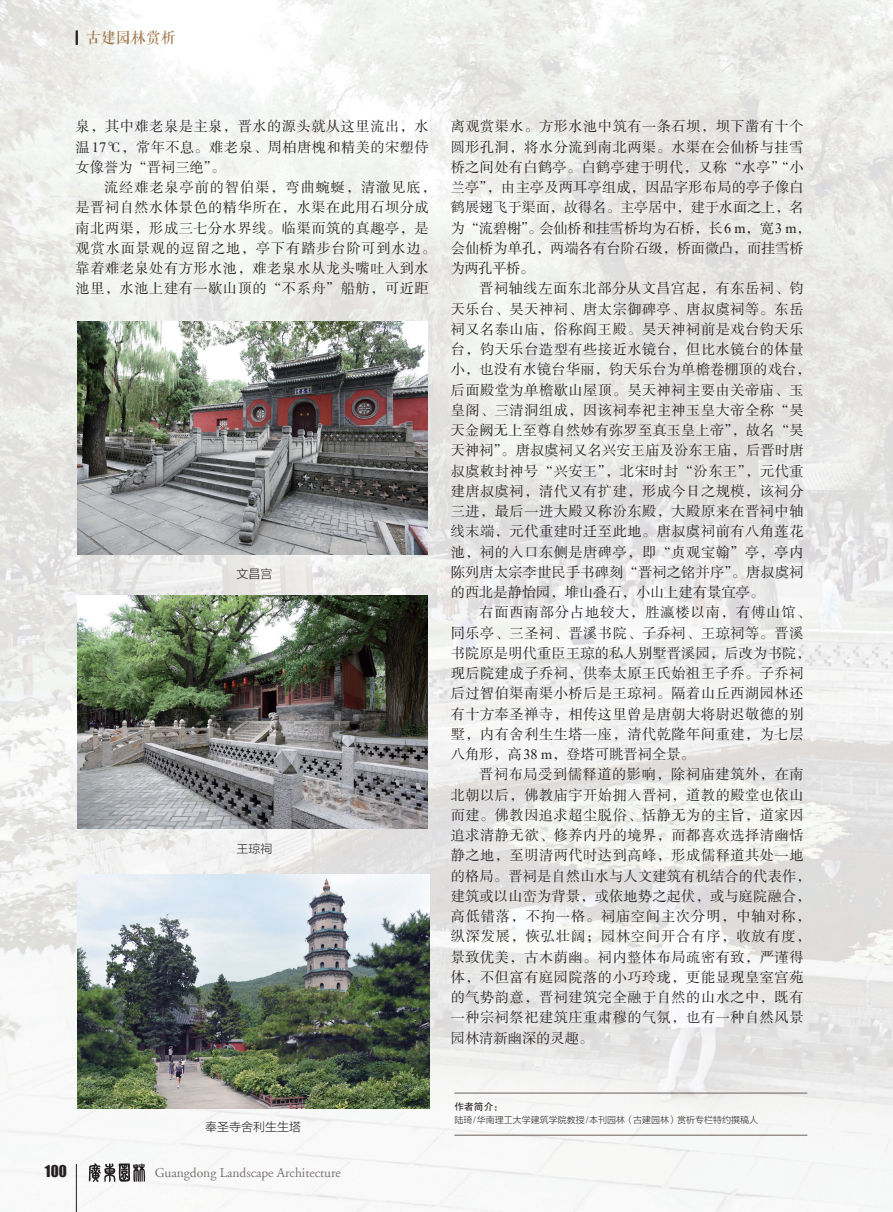
<style>
.page{position:relative;width:893px;height:1212px;background:#fff}
.page>*{position:absolute;margin:0;border:0;box-sizing:border-box;transform-origin:0 0}
.t1{font:15px "FZQKBYSJW GB1 0";color:#a3784c}
.t2{font:15px "Impact";color:#231f20}
.t3{font:14.25px/20.2px "FZSSK GBK1 0";letter-spacing:.035em;color:#231f20}
.t4{font:14.25px/20.2px "FZSSK GBK1 0";letter-spacing:.01em;color:#231f20}
.t5{font:13.5px "Adobe Garamond LT";letter-spacing:-.005em;color:#797473}
.t6{font:12px "FZLTKHK GBK1 0";color:#231f20}
.t7{font:9.75px "FZHTK GBK1 0";color:#231f20}
.t8{font:9px "FZLTKHK GBK1 0";color:#231f20}
.s1{font-family:"Times New Roman"}
</style>
<div class="page">
<img style="left:0;top:0;width:893px;height:1212px">
<hr style="left:454px;top:1093px;width:353px;height:1px;background:#68605b">
<hr style="left:454px;top:1135px;width:353px;height:1px;background:#68605b">
<img style="left:77px;top:874px;width:352px;height:235px">
<img style="left:78px;top:596px;width:349px;height:233px">
<img style="left:78px;top:322px;width:349px;height:233px">
<svg style="left:76px;top:30px;width:2px;height:15px"></svg>
<hr style="left:76px;top:1164px;width:1px;height:48px;background:#231f20">
<p class="t1" style="left:86px;top:30px;width:91px">古建园林赏析</p>
<p class="t3" style="left:76px;top:117px;width:355px;text-align:justify">泉，其中难老泉是主泉，晋水的源头就从这里流出，水温<span class="s1">17</span>℃，常年不息。难老泉、周柏唐槐和精美的宋塑侍女像誉为“晋祠三绝”。</p>
<p class="t3" style="left:76px;top:178px;width:362px;text-indent:28px">流经难老泉亭前的智伯渠，弯曲蜿蜒，清澈见底，是晋祠自然水体景色的精华所在，水渠在此用石坝分成南北两渠，形成三七分水界线。临渠而筑的真趣亭，是观赏水面景观的逗留之地，亭下有踏步台阶可到水边。靠着难老泉处有方形水池，难老泉水从龙头嘴吐入到水池里，水池上建有一歇山顶的“不系舟”船舫，可近距</p>
<p class="t6" style="left:236px;top:567px;width:37px">文昌宫</p>
<p class="t6" style="left:236px;top:842px;width:37px">王琼祠</p>
<p class="t4" style="left:451px;top:117px;width:362px">离观赏渠水。方形水池中筑有一条石坝，坝下凿有十个圆形孔洞，将水分流到南北两渠。水渠在会仙桥与挂雪桥之间处有白鹤亭。白鹤亭建于明代，又称“水亭”“小兰亭”，由主亭及两耳亭组成，因品字形布局的亭子像白鹤展翅飞于渠面，故得名。主亭居中，建于水面之上，名为“流碧榭”。会仙桥和挂雪桥均为石桥，长<span class="s1">6 m</span>，宽<span class="s1">3 m</span>，会仙桥为单孔，两端各有台阶石级，桥面微凸，而挂雪桥为两孔平桥。</p>
<p class="t3" style="left:451px;top:279px;width:362px;text-indent:28px">晋祠轴线左面东北部分从文昌宫起，有东岳祠、钧天乐台、昊天神祠、唐太宗御碑亭、唐叔虞祠等。东岳祠又名泰山庙，俗称阎王殿。昊天神祠前是戏台钧天乐台，钧天乐台造型有些接近水镜台，但比水镜台的体量小，也没有水镜台华丽，钧天乐台为单檐卷棚顶的戏台，后面殿堂为单檐歇山屋顶。昊天神祠主要由关帝庙、玉皇阁、三清洞组成，因该祠奉祀主神玉皇大帝全称“昊天金阙无上至尊自然妙有弥罗至真玉皇上帝”，故名“昊天神祠”。唐叔虞祠又名兴安王庙及汾东王庙，后晋时唐叔虞敕封神号“兴安王”，北宋时封“汾东王”，元代重建唐叔虞祠，清代又有扩建，形成今日之规模，该祠分三进，最后一进大殿又称汾东殿，大殿原来在晋祠中轴线末端，元代重建时迁至此地。唐叔虞祠前有八角莲花池，祠的入口东侧是唐碑亭，即“贞观宝翰”亭，亭内陈列唐太宗李世民手书碑刻“晋祠之铭并序”。唐叔虞祠的西北是静怡园，堆山叠石，小山上建有景宜亭。</p>
<p class="t3" style="left:451px;top:603px;width:362px;text-indent:28px">右面西南部分占地较大，胜瀛楼以南，有傅山馆、同乐亭、三圣祠、晋溪书院、子乔祠、王琼祠等。晋溪书院原是明代重臣王琼的私人别墅晋溪园，后改为书院，现后院建成子乔祠，供奉太原王氏始祖王子乔。子乔祠后过智伯渠南渠小桥后是王琼祠。隔着山丘西湖园林还有十方奉圣禅寺，相传这里曾是唐朝大将尉迟敬德的别墅，内有舍利生生塔一座，清代乾隆年间重建，为七层八角形，高<span class="s1">38 m</span>，登塔可眺晋祠全景。</p>
<p class="t3" style="left:451px;top:765px;width:362px;text-indent:28px">晋祠布局受到儒释道的影响，除祠庙建筑外，在南北朝以后，佛教庙宇开始拥入晋祠，道教的殿堂也依山而建。佛教因追求超尘脱俗、恬静无为的主旨，道家因追求清静无欲、修养内丹的境界，而都喜欢选择清幽恬静之地，至明清两代时达到高峰，形成儒释道共处一地的格局。晋祠是自然山水与人文建筑有机结合的代表作，建筑或以山峦为背景，或依地势之起伏，或与庭院融合，高低错落，不拘一格。祠庙空间主次分明，中轴对称，纵深发展，恢弘壮阔；园林空间开合有序，收放有度，景致优美，古木荫幽。祠内整体布局疏密有致，严谨得体，不但富有庭园院落的小巧玲珑，更能显现皇室宫苑的气势韵意，晋祠建筑完全融于自然的山水之中，既有一种宗祠祭祀建筑庄重肃穆的气氛，也有一种自然风景园林清新幽深的灵趣。</p>
<p class="t6" style="left:205px;top:1120px;width:97px">奉圣寺舍利生生塔</p>
<p class="t2" style="left:45px;top:1160px;width:23px">100</p>
<p class="t5" style="left:155px;top:1166px;width:187px">Guangdong Landscape Architecture</p>
<p class="t7" style="left:454px;top:1101px;width:50px">作者简介：</p>
<p class="t8" style="left:454px;top:1115px;width:305px">陆琦/华南理工大学建筑学院教授/本刊园林（古建园林）赏析专栏特约撰稿人</p>
</div>
